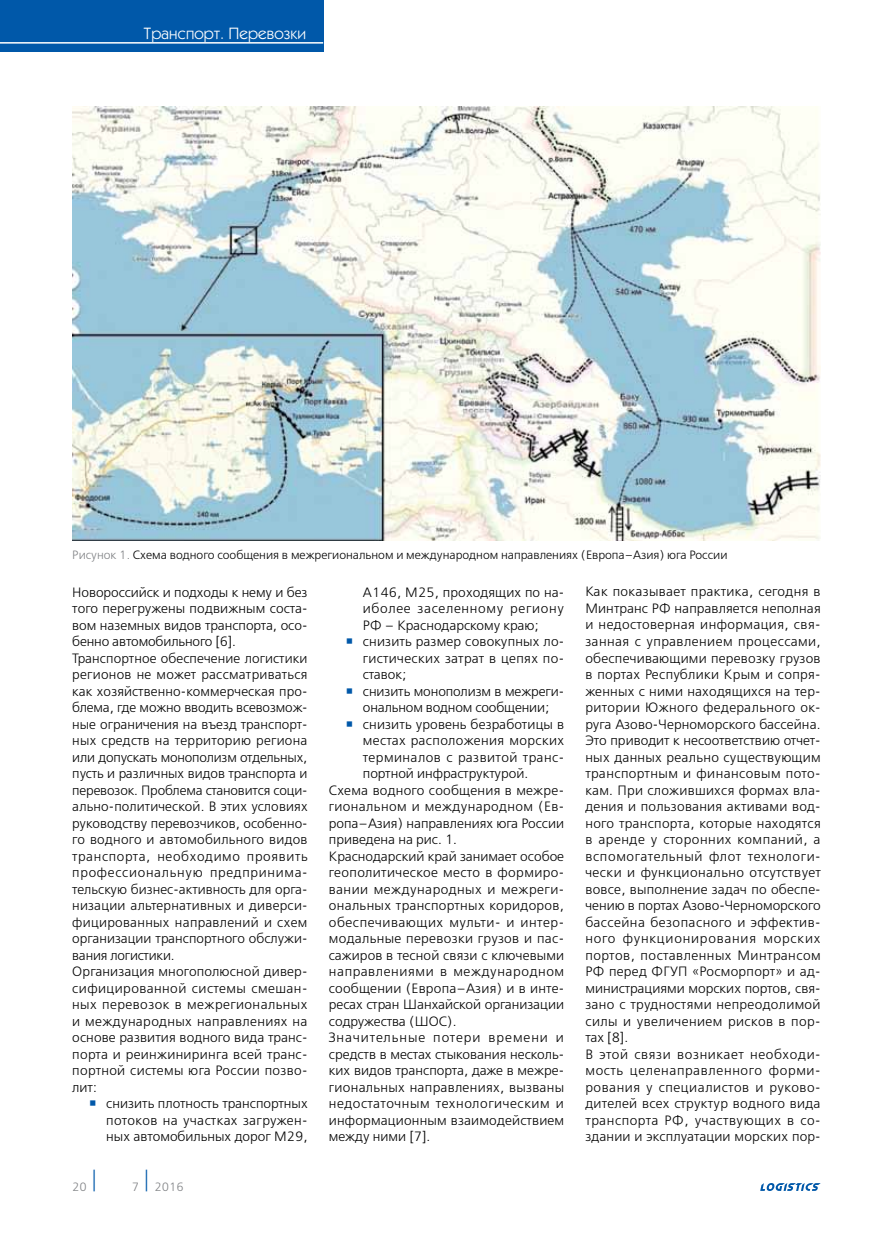
<style>
.page{position:relative;width:893px;height:1234px;background:#fff}
.page>*{position:absolute;margin:0;border:0;box-sizing:border-box;transform-origin:0 0}
.t1{font:16.5px "Kabel C";letter-spacing:.01em;color:#fff}
.t2{font:300 13.5px/16.5px "Free Set";letter-spacing:.015em;color:#000}
.t3{font:300 13.5px "Free Set";letter-spacing:.04em;color:#000}
.t4{font:300 13.5px "Free Set";letter-spacing:.035em;color:#000}
.t5{font:300 13.5px/16.5px "Free Set";letter-spacing:-.01em;color:#000;text-align:center}
.t6{font:300 13.5px "Free Set";letter-spacing:.045em;color:#000}
.t7{font:300 13.5px "Free Set";letter-spacing:.07em;color:#000}
.t8{font:300 12px "Free Set";color:#000}
.t9{font:300 12px "Free Set";color:#808285}
.s1{color:#808285}
.s2{color:#0058a9}
</style>
<div class="page">
<div style="left:0;top:0;width:323px;height:51px;background:#0058a9"></div>
<hr style="left:0;top:42px;width:323px;height:2px;background:#fff">
<svg style="left:760px;top:1183px;width:61px;height:7px"></svg>
<img style="left:72px;top:106px;width:749px;height:434px">
<p class="t1" style="left:144px;top:24px;width:164px">Транспорт. Перевозки</p>
<p class="t8" style="left:72px;top:547px;width:657px"><span class="s1">Рисунок 1.</span> Схема водного сообщения в межрегиональном и международном направлениях (Европа–Азия) юга России</p>
<p class="t2" style="left:72px;top:583px;width:237px">Новороссийск и подходы к нему и без того перегружены подвижным соста&shy;вом наземных видов транспорта, осо&shy;бенно автомобильного [6].<br>Транспортное обеспечение логистики регионов не может рассматриваться как хозяйственно-коммерческая про&shy;блема, где можно вводить всевозмож&shy;ные ограничения на въезд транспорт&shy;ных средств на территорию региона или допускать монополизм отдельных, пусть и различных видов транспорта и перевозок. Проблема становится соци&shy;ально-политической. В этих условиях руководству перевозчиков, особенно&shy;го водного и автомобильного видов транспорта, необходимо проявить профессиональную предпринима&shy;тельскую бизнес-активность для орга&shy;низации альтернативных и диверси&shy;фицированных направлений и схем организации транспортного обслужи&shy;вания логистики.<br>Организация многополюсной дивер&shy;сифицированной системы смешан&shy;ных перевозок в межрегиональных и международных направлениях на основе развития водного вида транс&shy;порта и реинжиниринга всей транс&shy;портной системы юга России позво&shy;лит:</p>
<p class="t2" style="left:106px;top:1095px;width:203px;text-align:justify;text-indent:-17px"><span class="s2">○</span> снизить плотность транспортных потоков на участках загружен&shy;ных автомобильных дорог М29,</p>
<p class="t9" style="left:72px;top:1179px;width:28px">20<sup>│</sup></p>
<p class="t9" style="left:132px;top:1179px;width:53px">7 <sup>│</sup> 2016</p>
<p class="t2" style="left:363px;top:583px;width:203px;text-align:justify">А146, М25, проходящих по на&shy;иболее заселенному региону РФ – Краснодарскому краю;</p>
<p class="t2" style="left:363px;top:633px;width:203px;text-indent:-17px"><span class="s2">○</span> снизить размер совокупных ло&shy;гистических затрат в цепях по&shy;ставок;</p>
<p class="t5" style="left:346px;top:682px;width:220px"><span class="s2">○</span> снизить монополизм в межреги&shy;ональном водном сообщении;</p>
<p class="t2" style="left:346px;top:715px;width:220px"><span class="s2">○</span> снизить уровень безработицы в</p>
<p class="t2" style="left:363px;top:732px;width:203px">местах расположения морских</p>
<p class="t4" style="left:363px;top:748px;width:203px">терминалов с развитой транс-</p>
<p class="t2" style="left:363px;top:765px;width:167px">портной инфраструктурой.</p>
<p class="t2" style="left:329px;top:781px;width:237px">Схема водного сообщения в межре-</p>
<p class="t2" style="left:329px;top:798px;width:237px">гиональном и международном (Ев-</p>
<p class="t2" style="left:329px;top:814px;width:237px">ропа–Азия) направлениях юга России</p>
<p class="t2" style="left:329px;top:831px;width:130px">приведена на рис. 1.</p>
<p class="t2" style="left:329px;top:847px;width:237px">Краснодарский край занимает особое</p>
<p class="t2" style="left:329px;top:863px;width:237px">геополитическое место в формиро-</p>
<p class="t4" style="left:329px;top:880px;width:237px">вании международных и межреги-</p>
<p class="t2" style="left:329px;top:896px;width:237px">ональных транспортных коридоров,</p>
<p class="t3" style="left:329px;top:913px;width:237px">обеспечивающих мульти- и интер-</p>
<p class="t2" style="left:329px;top:929px;width:237px">модальные перевозки грузов и пас-</p>
<p class="t2" style="left:329px;top:946px;width:237px">сажиров в тесной связи с ключевыми</p>
<p class="t6" style="left:329px;top:963px;width:237px">направлениями в международном</p>
<p class="t2" style="left:329px;top:979px;width:237px">сообщении (Европа–Азия) и в инте-</p>
<p class="t2" style="left:329px;top:995px;width:237px">ресах стран Шанхайской организации</p>
<p class="t2" style="left:329px;top:1012px;width:129px">содружества (ШОС).</p>
<p class="t7" style="left:329px;top:1029px;width:237px">Значительные потери времени и</p>
<p class="t2" style="left:329px;top:1045px;width:237px">средств в местах стыкования несколь-</p>
<p class="t2" style="left:329px;top:1061px;width:237px">ких видов транспорта, даже в межре-</p>
<p class="t2" style="left:329px;top:1078px;width:237px">гиональных направлениях, вызваны</p>
<p class="t3" style="left:329px;top:1095px;width:237px">недостаточным технологическим и</p>
<p class="t2" style="left:329px;top:1111px;width:237px">информационным взаимодействием</p>
<p class="t2" style="left:329px;top:1127px;width:103px">между ними [7].</p>
<p class="t2" style="left:585px;top:583px;width:237px">Как показывает практика, сегодня в Минтранс РФ направляется неполная и недостоверная информация, свя&shy;занная с управлением процессами, обеспечивающими перевозку грузов в портах Республики Крым и сопря&shy;женных с ними находящихся на тер&shy;ритории Южного федерального ок&shy;руга Азово-Черноморского бассейна.<br>Это приводит к несоответствию отчет&shy;ных данных реально существующим транспортным и финансовым пото&shy;кам. При сложившихся формах вла&shy;дения и пользования активами вод&shy;ного транспорта, которые находятся в аренде у сторонних компаний, а вспомогательный флот технологи&shy;чески и функционально отсутствует вовсе, выполнение задач по обеспе&shy;чению в портах Азово-Черноморского бассейна безопасного и эффектив&shy;ного функционирования морских портов, поставленных Минтрансом РФ перед ФГУП «Росморпорт» и ад&shy;министрациями морских портов, свя&shy;зано с трудностями непреодолимой силы и увеличением рисков в пор&shy;тах [8].<br>В этой связи возникает необходи&shy;мость целенаправленного форми&shy;рования у специалистов и руково&shy;дителей всех структур водного вида транспорта РФ, участвующих в со&shy;здании и эксплуатации морских пор-</p>
</div>
